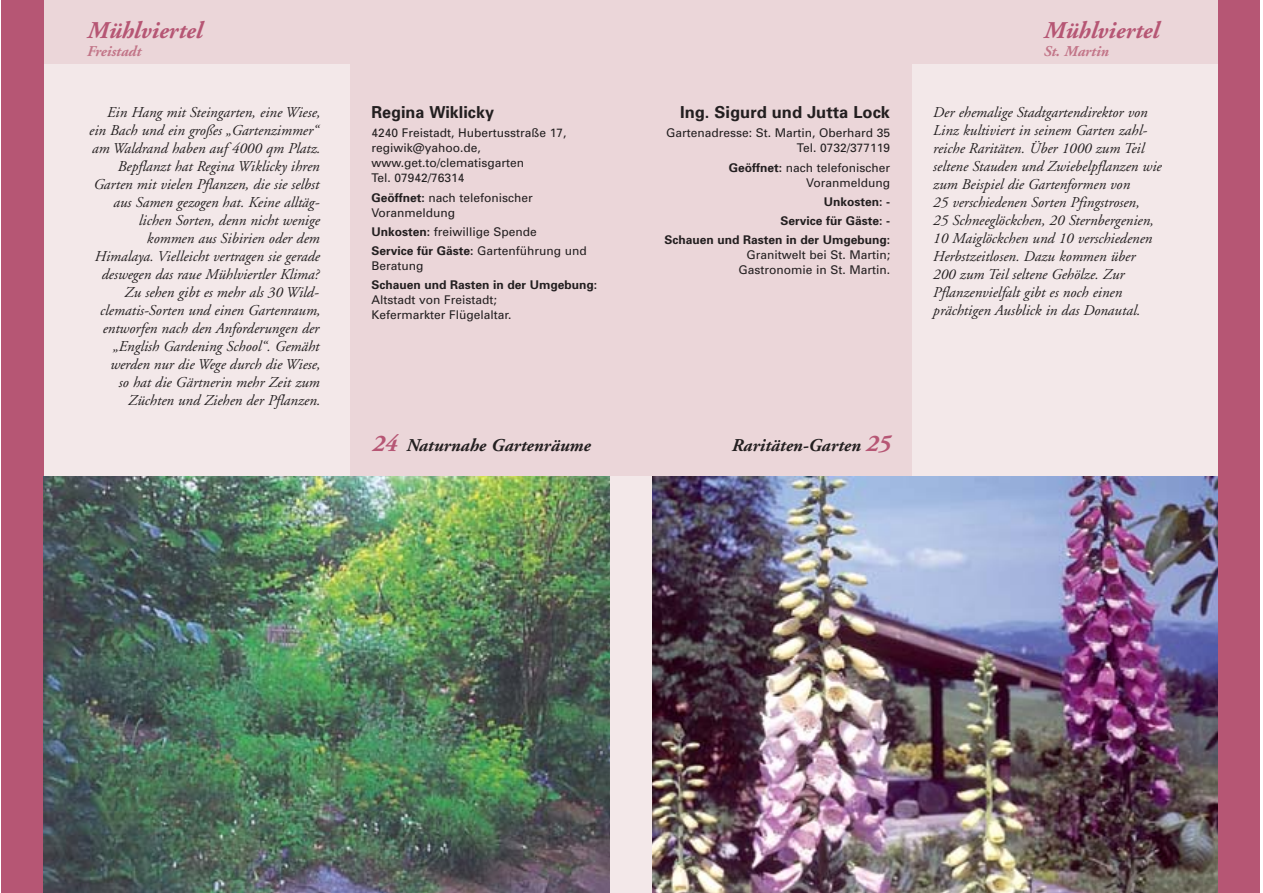
<style>
.page{position:relative;width:1263px;height:893px;background:#fff}
.page>*{position:absolute;margin:0;border:0;box-sizing:border-box;transform-origin:0 0}
.t1{font:italic 700 24px "Adobe Garamond";color:#b65674}
.t2{font:italic 700 18px "Adobe Garamond";color:#231f20}
.t3{font:700 16.5px "Univers";color:#231f20}
.t4{font:italic 15px/18px "Adobe Garamond";color:#231f20;text-align:right}
.t5{font:italic 700 15px "Adobe Garamond";color:#c27588}
.t6{font:12px/15px "Univers";color:#231f20}
.t7{font:700 12px/19.2px "Univers";color:#231f20;text-align:right}
.s1{font-weight:700}
.s2{font-size:24px;color:#b65674}
</style>
<div class="page">
<div style="left:1px;top:0;width:43px;height:892px;background:#b65674"></div>
<div style="left:1218px;top:0;width:42px;height:892px;background:#b65674"></div>
<div style="left:44px;top:0;width:1174px;height:892px;background:#f3e8e9"></div>
<div style="left:350px;top:0;width:561px;height:476px;background:#ebd6d9"></div>
<div style="left:44px;top:0;width:1174px;height:64px;background:#ebd6d9"></div>
<img style="left:44px;top:476px;width:565px;height:416px">
<img style="left:652px;top:476px;width:566px;height:416px">
<h1 class="t1" style="left:86px;top:21px;width:116px">Mühlviertel</h1>
<p class="t5" style="left:86px;top:46px;width:56px">Freistadt</p>
<h1 class="t1" style="left:1043px;top:21px;width:116px">Mühlviertel</h1>
<p class="t5" style="left:1043px;top:46px;width:67px">St. Martin</p>
<p class="t3" style="left:680px;top:106px;width:211px">Ing. Sigurd und Jutta Lock</p>
<p class="t6" style="left:666px;top:127px;width:226px;text-align:right">Gartenadresse: St. Martin, Oberhard 35<br>Tel. 0732/377119</p>
<p class="t6" style="left:729px;top:161px;width:163px;text-align:right"><span class="s1">Geöffnet:</span> nach telefonischer<br>Voranmeldung</p>
<p class="t7" style="left:664px;top:193px;width:227px">Unkosten: -<br>Service für Gäste: -<br>Schauen und Rasten in der Umgebung:</p>
<p class="t6" style="left:738px;top:249px;width:153px;text-align:right">Granitwelt bei St. Martin;<br>Gastronomie in St. Martin.</p>
<p class="t3" style="left:371px;top:106px;width:124px">Regina Wiklicky</p>
<p class="t6" style="left:371px;top:127px;width:197px">4240 Freistadt, Hubertusstraße 17, regiwik@yahoo.de, www.get.to/clematisgarten<br>Tel. 07942/76314</p>
<p class="t6" style="left:371px;top:191px;width:163px"><span class="s1">Geöffnet:</span> nach telefonischer<br>Voranmeldung</p>
<p class="t6" style="left:371px;top:223px;width:217px;line-height:19.2px"><span class="s1">Unkosten:</span> freiwillige Spende<br><span class="s1">Service für Gäste:</span> Gartenführung und</p>
<p class="t6" style="left:371px;top:259px;width:53px">Beratung</p>
<p class="t7" style="left:371px;top:276px;width:227px">Schauen und Rasten in der Umgebung:</p>
<p class="t6" style="left:371px;top:294px;width:142px">Altstadt von Freistadt;<br>Kefermarkter Flügelaltar.</p>
<p class="t4" style="left:89px;top:105px;width:233px">Ein Hang mit Steingarten, eine Wiese, ein Bach und ein großes „Gartenzimmer“ am Waldrand haben auf 4000 qm Platz.<br>Bepflanzt hat Regina Wiklicky ihren Garten mit vielen Pflanzen, die sie selbst aus Samen gezogen hat. Keine alltäg&shy;lichen Sorten, denn nicht wenige kommen aus Sibirien oder dem Himalaya. Vielleicht vertragen sie gerade deswegen das raue Mühlviertler Klima?<br>Zu sehen gibt es mehr als 30 Wild&shy;clematis-Sorten und einen Gartenraum, entworfen nach den Anforderungen der „English Gardening School“. Gemäht werden nur die Wege durch die Wiese,<br>so hat die Gärtnerin mehr Zeit zum Züchten und Ziehen der Pflanzen.</p>
<p class="t4" style="left:933px;top:105px;width:230px;text-align:left">Der ehemalige Stadtgartendirektor von Linz kultiviert in seinem Garten zahl&shy;reiche Raritäten. Über 1000 zum Teil seltene Stauden und Zwiebelpflanzen wie zum Beispiel die Gartenformen von<br>25 verschiedenen Sorten Pfingstrosen,<br>25 Schneeglöckchen, 20 Sternbergenien, 10 Maiglöckchen und 10 verschiedenen Herbstzeitlosen. Dazu kommen über<br>200 zum Teil seltene Gehölze. Zur Pflanzenvielfalt gibt es noch einen prächtigen Ausblick in das Donautal.</p>
<p class="t2" style="left:371px;top:438px;width:220px"><span class="s2">24</span> Naturnahe Gartenräume</p>
<p class="t2" style="left:731px;top:438px;width:160px">Raritäten-Garten <span class="s2">25</span></p>
</div>
